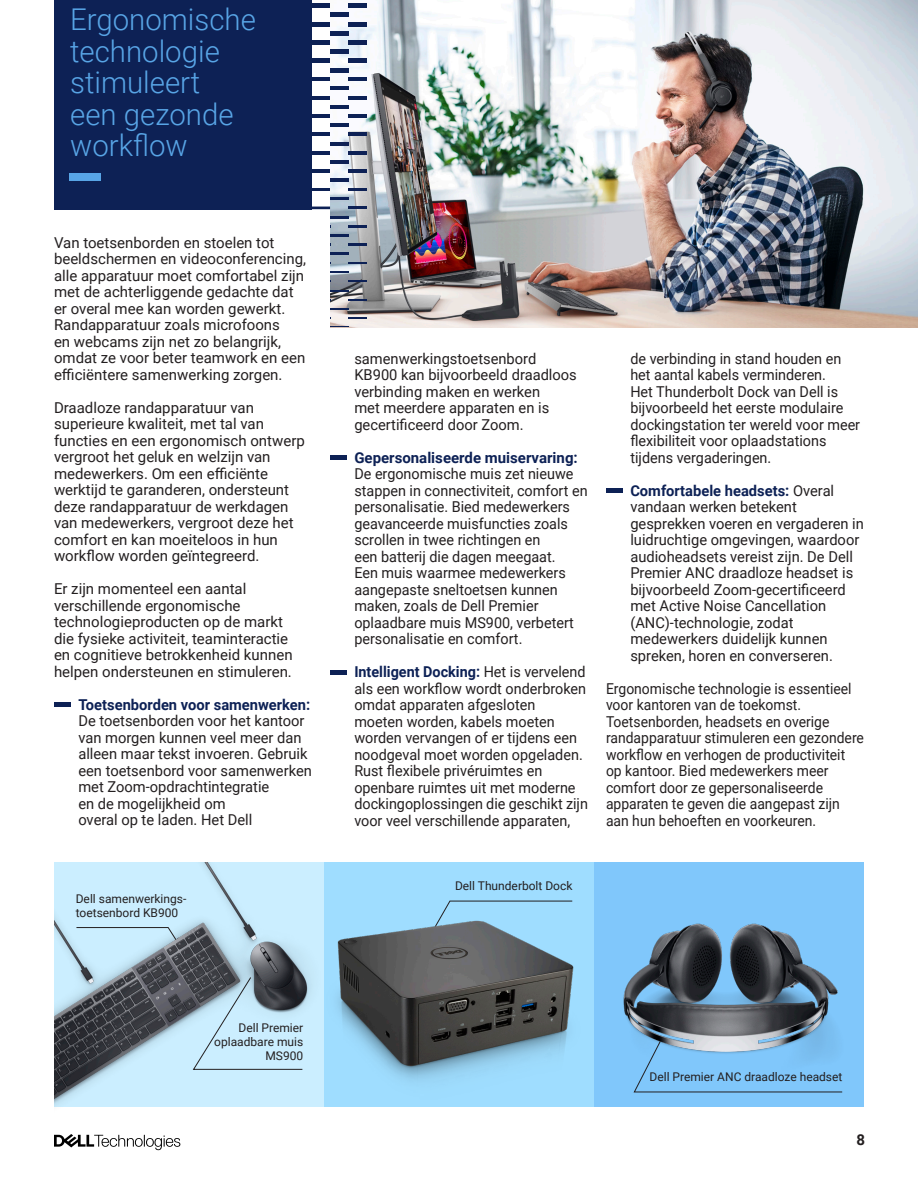
<style>
.page{position:relative;width:918px;height:1188px;background:#fff}
.page>*{position:absolute;margin:0;border:0;box-sizing:border-box;transform-origin:0 0}
.Chapter{font:300 30px/31.5px "Roboto";color:#58a5e6}
.base_text{font:15px/16.5px "Roboto";color:#231f20}
.base_text-2{font:15px/16.5px "Roboto";color:#231f20;scale:.96 1}
.base_text-3{font:15px/16.5px "Roboto";color:#231f20;scale:.93 1}
.t1{font:700 15px "Roboto";color:#231f20}
.base_text-4{font:12px/14.4px "Roboto";color:#231f20}
.s1{font-weight:700;color:#0d2155}
</style>
<div class="page">
<svg style="left:54px;top:1134px;width:126px;height:16px"></svg>
<div style="left:594px;top:863px;width:270px;height:244px;background:#80c7fb"></div>
<hr style="left:54px;top:702px;width:17px;height:4px;background:#0d2155">
<hr style="left:330px;top:456px;width:17px;height:4px;background:#0d2155">
<hr style="left:330px;top:670px;width:17px;height:4px;background:#0d2155">
<hr style="left:606px;top:489px;width:17px;height:4px;background:#0d2155">
<div style="left:54px;top:0;width:258px;height:209px;background:#0d2155"></div>
<div style="left:70px;top:173px;width:31px;height:8px;background:#58a5e6"></div>
<img style="left:330px;top:0;width:588px;height:327px">
<hr style="left:312px;top:22px;width:18px;height:4px;background:#0d2155">
<hr style="left:312px;top:59px;width:18px;height:4px;background:#0d2155">
<hr style="left:312px;top:96px;width:18px;height:4px;background:#0d2155">
<hr style="left:312px;top:133px;width:18px;height:3px;background:#0d2155">
<hr style="left:312px;top:170px;width:18px;height:3px;background:#0d2155">
<svg style="left:312px;top:207px;width:18px;height:2px"></svg>
<div style="left:312px;top:3px;width:18px;height:5px;background:#0d2155"></div>
<div style="left:312px;top:40px;width:18px;height:5px;background:#0d2155"></div>
<hr style="left:312px;top:77px;width:18px;height:4px;background:#0d2155">
<hr style="left:312px;top:114px;width:18px;height:4px;background:#0d2155">
<hr style="left:312px;top:151px;width:18px;height:3px;background:#0d2155">
<hr style="left:312px;top:188px;width:18px;height:3px;background:#0d2155">
<div style="left:330px;top:31px;width:18px;height:5px;background:#0d2155"></div>
<hr style="left:330px;top:68px;width:18px;height:4px;background:#0d2155">
<hr style="left:330px;top:105px;width:18px;height:4px;background:#0d2155">
<hr style="left:330px;top:142px;width:18px;height:3px;background:#0d2155">
<hr style="left:330px;top:179px;width:18px;height:3px;background:#0d2155">
<svg style="left:330px;top:216px;width:18px;height:2px"></svg>
<svg style="left:330px;top:253px;width:18px;height:2px"></svg>
<svg style="left:330px;top:290px;width:18px;height:2px"></svg>
<svg style="left:330px;top:327px;width:18px;height:1px"></svg>
<hr style="left:330px;top:13px;width:18px;height:4px;background:#0d2155">
<hr style="left:330px;top:50px;width:18px;height:4px;background:#0d2155">
<hr style="left:330px;top:87px;width:18px;height:3px;background:#0d2155">
<hr style="left:330px;top:123px;width:18px;height:4px;background:#0d2155">
<hr style="left:330px;top:160px;width:18px;height:3px;background:#0d2155">
<hr style="left:330px;top:197px;width:18px;height:3px;background:#0d2155">
<hr style="left:330px;top:234px;width:18px;height:3px;background:#0d2155">
<svg style="left:330px;top:271px;width:18px;height:2px"></svg>
<svg style="left:330px;top:308px;width:18px;height:2px"></svg>
<hr style="left:348px;top:22px;width:19px;height:4px;background:#0d2155">
<hr style="left:348px;top:59px;width:19px;height:4px;background:#0d2155">
<hr style="left:348px;top:96px;width:19px;height:4px;background:#0d2155">
<hr style="left:348px;top:133px;width:19px;height:3px;background:#0d2155">
<hr style="left:348px;top:170px;width:19px;height:3px;background:#0d2155">
<svg style="left:348px;top:207px;width:19px;height:2px"></svg>
<hr style="left:348px;top:243px;width:19px;height:3px;background:#0d2155">
<svg style="left:348px;top:280px;width:19px;height:2px"></svg>
<svg style="left:348px;top:317px;width:19px;height:2px"></svg>
<div style="left:348px;top:3px;width:19px;height:5px;background:#0d2155"></div>
<div style="left:348px;top:40px;width:19px;height:5px;background:#0d2155"></div>
<hr style="left:348px;top:77px;width:19px;height:4px;background:#0d2155">
<hr style="left:348px;top:114px;width:19px;height:4px;background:#0d2155">
<hr style="left:348px;top:151px;width:19px;height:3px;background:#0d2155">
<hr style="left:348px;top:188px;width:19px;height:3px;background:#0d2155">
<svg style="left:348px;top:225px;width:19px;height:2px"></svg>
<svg style="left:348px;top:262px;width:19px;height:2px"></svg>
<svg style="left:348px;top:299px;width:19px;height:2px"></svg>
<img style="left:54px;top:863px;width:260px;height:244px">
<img style="left:314px;top:863px;width:280px;height:244px">
<img style="left:623px;top:923px;width:220px;height:170px">
<p class="Chapter" style="left:70px;top:2px;width:187px">Ergonomische technologie stimuleert<br>een gezonde workflow</p>
<p class="base_text" style="left:54px;top:233px;width:254px">Van toetsenborden en stoelen tot beeldschermen en videoconferencing, alle apparatuur moet comfortabel zijn met de achterliggende gedachte dat er overal mee kan worden gewerkt.<br>Randapparatuur zoals microfoons<br>en webcams zijn net zo belangrijk, omdat ze voor beter teamwork en een efficiëntere samenwerking zorgen.</p>
<p class="base_text" style="left:54px;top:398px;width:252px">Draadloze randapparatuur van superieure kwaliteit, met tal van functies en een ergonomisch ontwerp vergroot het geluk en welzijn van medewerkers. Om een efficiënte werktijd te garanderen, ondersteunt deze randapparatuur de werkdagen van medewerkers, vergroot deze het comfort en kan moeiteloos in hun workflow worden geïntegreerd.</p>
<p class="base_text" style="left:54px;top:580px;width:240px">Er zijn momenteel een aantal verschillende ergonomische technologieproducten op de markt die fysieke activiteit, teaminteractie en cognitieve betrokkenheid kunnen helpen ondersteunen en stimuleren.</p>
<p class="base_text" style="left:78px;top:695px;width:235px"><span class="s1">Toetsenborden voor samenwerken:<br></span>De toetsenborden voor het kantoor van morgen kunnen veel meer dan alleen maar tekst invoeren. Gebruik een toetsenbord voor samenwerken met Zoom-opdrachtintegratie<br>en de mogelijkheid om<br>overal op te laden. Het Dell</p>
<p class="base_text-4" style="left:76px;top:891px;width:112px">Dell samenwerkings&shy;toetsenbord KB900</p>
<p class="base_text-4" style="left:214px;top:1020px;width:91px;text-align:right">Dell Premier oplaadbare muis<br>MS900</p>
<p class="base_text" style="left:354px;top:350px;width:224px">samenwerkingstoetsenbord<br>KB900 kan bijvoorbeeld draadloos verbinding maken en werken<br>met meerdere apparaten en is gecertificeerd door Zoom.</p>
<p class="base_text-2" style="left:354px;top:449px;width:245px"><span class="s1">Gepersonaliseerde muiservaring:<br></span>De ergonomische muis zet nieuwe stappen in connectiviteit, comfort en personalisatie. Bied medewerkers geavanceerde muisfuncties zoals scrollen in twee richtingen en<br>een batterij die dagen meegaat.<br>Een muis waarmee medewerkers aangepaste sneltoetsen kunnen maken, zoals de Dell Premier oplaadbare muis MS900, verbetert personalisatie en comfort.</p>
<p class="base_text-2" style="left:354px;top:663px;width:245px"><span class="s1">Intelligent Docking:</span> Het is vervelend als een workflow wordt onderbroken omdat apparaten afgesloten<br>moeten worden, kabels moeten worden vervangen of er tijdens een noodgeval moet worden opgeladen.<br>Rust flexibele privéruimtes en openbare ruimtes uit met moderne dockingoplossingen die geschikt zijn voor veel verschillende apparaten,</p>
<p class="base_text-2" style="left:630px;top:350px;width:241px">de verbinding in stand houden en het aantal kabels verminderen.<br>Het Thunderbolt Dock van Dell is bijvoorbeeld het eerste modulaire dockingstation ter wereld voor meer flexibiliteit voor oplaadstations tijdens vergaderingen.</p>
<p class="base_text" style="left:630px;top:482px;width:235px"><span class="s1">Comfortabele headsets:</span> Overal vandaan werken betekent gesprekken voeren en vergaderen in luidruchtige omgevingen, waardoor audioheadsets vereist zijn. De Dell<br>Premier ANC draadloze headset is bijvoorbeeld Zoom-gecertificeerd met Active Noise Cancellation (ANC)-technologie, zodat medewerkers duidelijk kunnen spreken, horen en converseren.</p>
<p class="base_text-3" style="left:606px;top:680px;width:279px">Ergonomische technologie is essentieel voor kantoren van de toekomst.<br>Toetsenborden, headsets en overige randapparatuur stimuleren een gezondere workflow en verhogen de productiviteit op kantoor. Bied medewerkers meer comfort door ze gepersonaliseerde apparaten te geven die aangepast zijn aan hun behoeften en voorkeuren.</p>
<p class="base_text-4" style="left:455px;top:878px;width:119px">Dell Thunderbolt Dock</p>
<p class="base_text-4" style="left:650px;top:1069px;width:194px">Dell Premier ANC draadloze headset</p>
<p class="t1" style="left:856px;top:1129px;width:10px">8</p>
</div>
